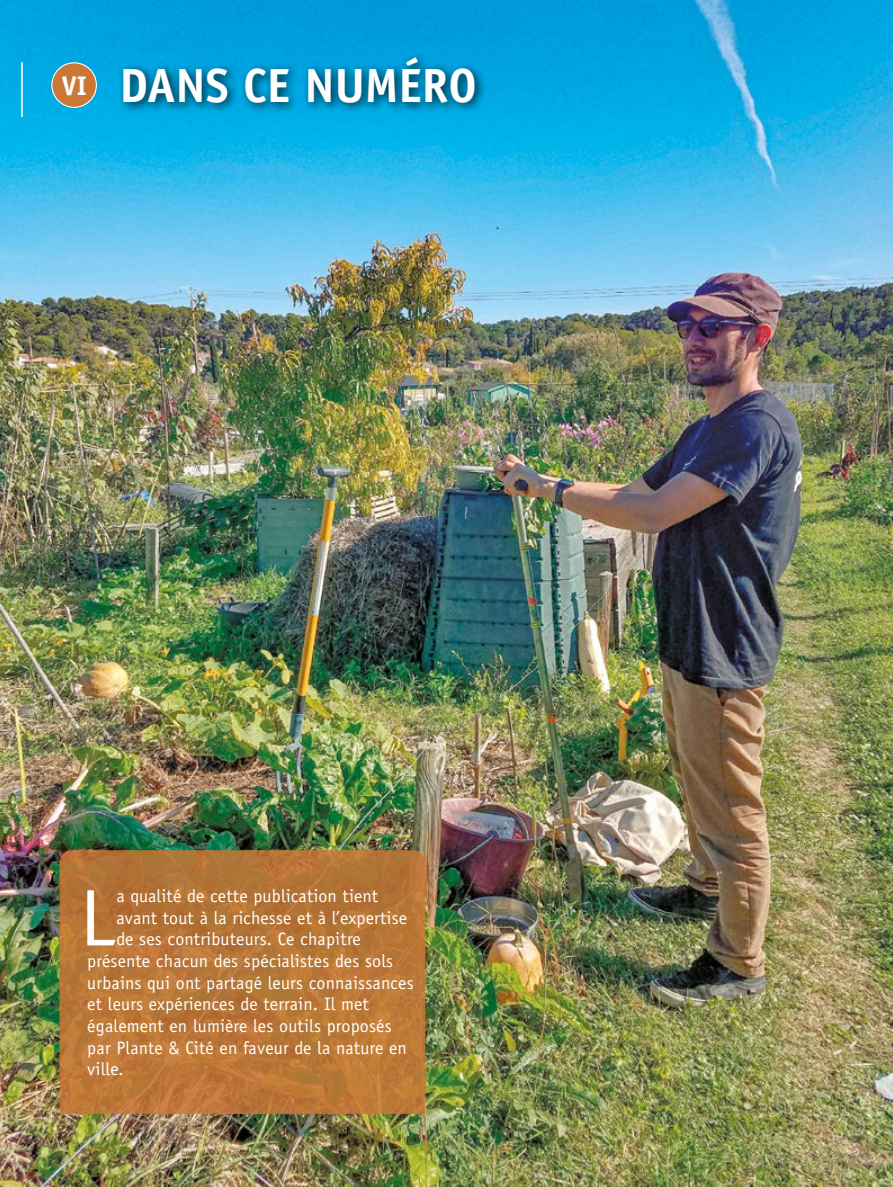
<style>
.page{position:relative;width:893px;height:1187px;background:#fff}
.page>*{position:absolute;margin:0;border:0;box-sizing:border-box;transform-origin:0 0}
.t1{font:80.4px "Officina Sans Std";color:#fff}
.t2{font:700 48px "Officina Sans Std";color:#fff}
.t3{font:700 27px "Officina Sans Std";color:#fff}
.t4{font:18px "Officina Sans Std";letter-spacing:.01em;color:#fff}
</style>
<div class="page">
<img style="left:0;top:0;width:893px;height:1186px">
<div style="left:118px;top:51px;width:369px;height:63px;background:#000;opacity:.75"></div>
<svg style="left:60px;top:850px;width:365px;height:263px;background:#b87637"></svg>
<div style="left:52px;top:63px;width:44px;height:44px;background:#cb7736;border-radius:50%"></div>
<div style="left:51px;top:62px;width:46px;height:46px;border:1px solid #fff;border-radius:50%"></div>
<hr style="left:21px;top:62px;width:2px;height:55px;background:#fff">
<h3 class="t3" style="left:62px;top:69px;width:27px">VI</h3>
<h2 class="t2" style="left:120px;top:56px;width:359px">DANS CE NUMÉRO</h2>
<h1 class="t1" style="left:80px;top:871px;width:37px">L</h1>
<p class="t4" style="left:116px;top:885px;width:263px">a qualité de cette publication tient</p>
<p class="t4" style="left:116px;top:907px;width:292px">avant tout à la richesse et à l’expertise</p>
<p class="t4" style="left:116px;top:928px;width:246px">de ses contributeurs. Ce chapitre</p>
<p class="t4" style="left:87px;top:950px;width:307px">présente chacun des spécialistes des sols</p>
<p class="t4" style="left:87px;top:971px;width:328px">urbains qui ont partagé leurs connaissances</p>
<p class="t4" style="left:87px;top:993px;width:283px">et leurs expériences de terrain. Il met</p>
<p class="t4" style="left:87px;top:1015px;width:306px">également en lumière les outils proposés</p>
<p class="t4" style="left:87px;top:1036px;width:321px">par Plante &amp; Cité en faveur de la nature en</p>
<p class="t4" style="left:87px;top:1058px;width:38px">ville.</p>
</div>
